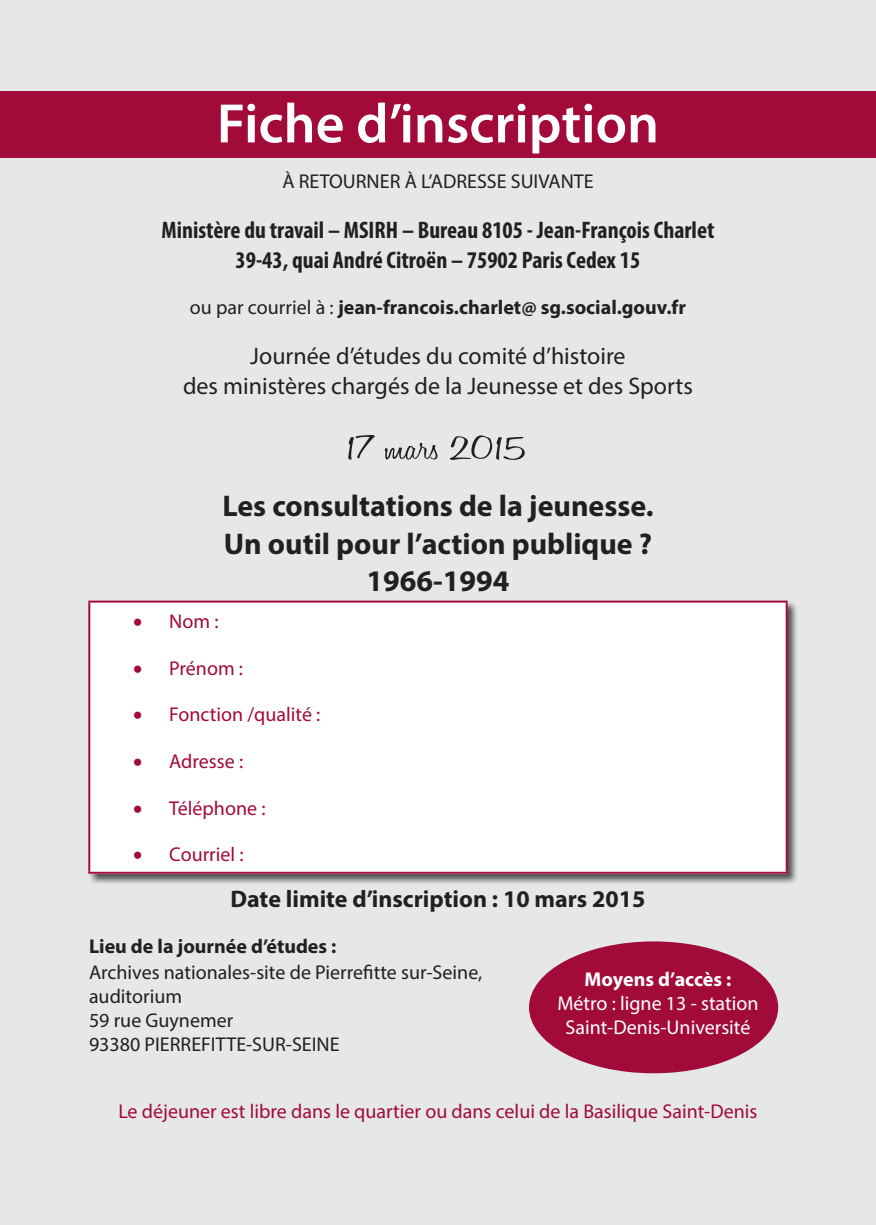
<style>
.page{position:relative;width:876px;height:1225px;background:#e6e7e9}
.page>*{position:absolute;margin:0;border:0;box-sizing:border-box;transform-origin:0 0}
.t1{font:600 56px "Myriad Pro";color:#fff}
.t2{font:300 36px "Honey Script";color:#231f20;scale:1.5 1}
.t3{font:700 30px/37.4px "Myriad Pro";color:#231f20;text-align:center}
.t4{font:700 condensed 24px/30.2px "Myriad Pro";color:#231f20;text-align:center}
.t5{font:24px/30.2px "Myriad Pro";color:#231f20;text-align:center}
.t6{font:700 24px "Myriad Pro";color:#231f20}
.t7{font:20px "Myriad Pro";color:#a20a3a}
.t8{font:20px/24px "Myriad Pro";color:#231f20}
.t9{font:700 20px "Myriad Pro";color:#231f20}
.t10{font:20px/24px "Myriad Pro";color:#fff;text-align:center}
.t11{font:700 20px "Myriad Pro";color:#fff}
.s1{font-weight:400}
</style>
<div class="page">
<div style="left:0;top:91px;width:876px;height:67px;background:#a20a3a"></div>
<div style="left:529px;top:941px;width:249px;height:132px;background:#a20a3a;border-radius:50%"></div>
<div style="left:88px;top:600px;width:710px;height:285px;background:#231f20;opacity:.75"></div>
<div style="left:89px;top:601px;width:698px;height:272px;background:#fff"></div>
<hr style="left:88px;top:600px;width:700px;height:2px;background:#a20a3a">
<hr style="left:88px;top:602px;width:2px;height:269px;background:#a20a3a">
<hr style="left:786px;top:602px;width:2px;height:269px;background:#a20a3a">
<hr style="left:88px;top:871px;width:700px;height:2px;background:#a20a3a">
<h1 class="t1" style="left:217px;top:88px;width:444px">Fiche d’inscription</h1>
<p class="t8" style="left:282px;top:169px;width:313px">À RETOURNER À L’ADRESSE SUIVANTE</p>
<p class="t4" style="left:161px;top:214px;width:555px">Ministère du travail – MSIRH – Bureau 8105 - Jean-François Charlet<br>39-43, quai André Citroën – 75902 Paris Cedex 15</p>
<p class="t9" style="left:190px;top:294px;width:498px"><span class="s1">ou par courriel à :</span> jean-francois.charlet@ sg.social.gouv.fr</p>
<p class="t5" style="left:183px;top:340px;width:511px">Journée d’études du comité d’histoire<br>des ministères chargés de la Jeunesse et des Sports</p>
<h2 class="t2" style="left:348px;top:426px;width:122px">17 mars 2015</h2>
<h3 class="t3" style="left:222px;top:486px;width:433px">Les consultations de la jeunesse.<br>Un outil pour l’action publique ?<br>1966-1994</h3>
<p class="t7" style="left:133px;top:609px;width:87px">• Nom :</p>
<p class="t7" style="left:133px;top:655px;width:111px">• Prénom :</p>
<p class="t7" style="left:133px;top:702px;width:189px">• Fonction /qualité :</p>
<p class="t7" style="left:133px;top:749px;width:111px">• Adresse :</p>
<p class="t7" style="left:133px;top:795px;width:134px">• Téléphone :</p>
<p class="t7" style="left:133px;top:842px;width:112px">• Courriel :</p>
<p class="t6" style="left:230px;top:883px;width:417px">Date limite d’inscription : 10 mars 2015</p>
<p class="t9" style="left:89px;top:933px;width:249px">Lieu de la journée d’études :</p>
<p class="t8" style="left:89px;top:960px;width:395px">Archives nationales-site de Pierrefitte sur-Seine, auditorium<br>59 rue Guynemer<br>93380 PIERREFITTE-SUR-SEINE</p>
<p class="t11" style="left:585px;top:966px;width:148px">Moyens d’accès :</p>
<p class="t10" style="left:557px;top:991px;width:203px">Métro : ligne 13 - station<br>Saint-Denis-Université</p>
<p class="t7" style="left:118px;top:1099px;width:641px">Le déjeuner est libre dans le quartier ou dans celui de la Basilique Saint-Denis</p>
</div>
